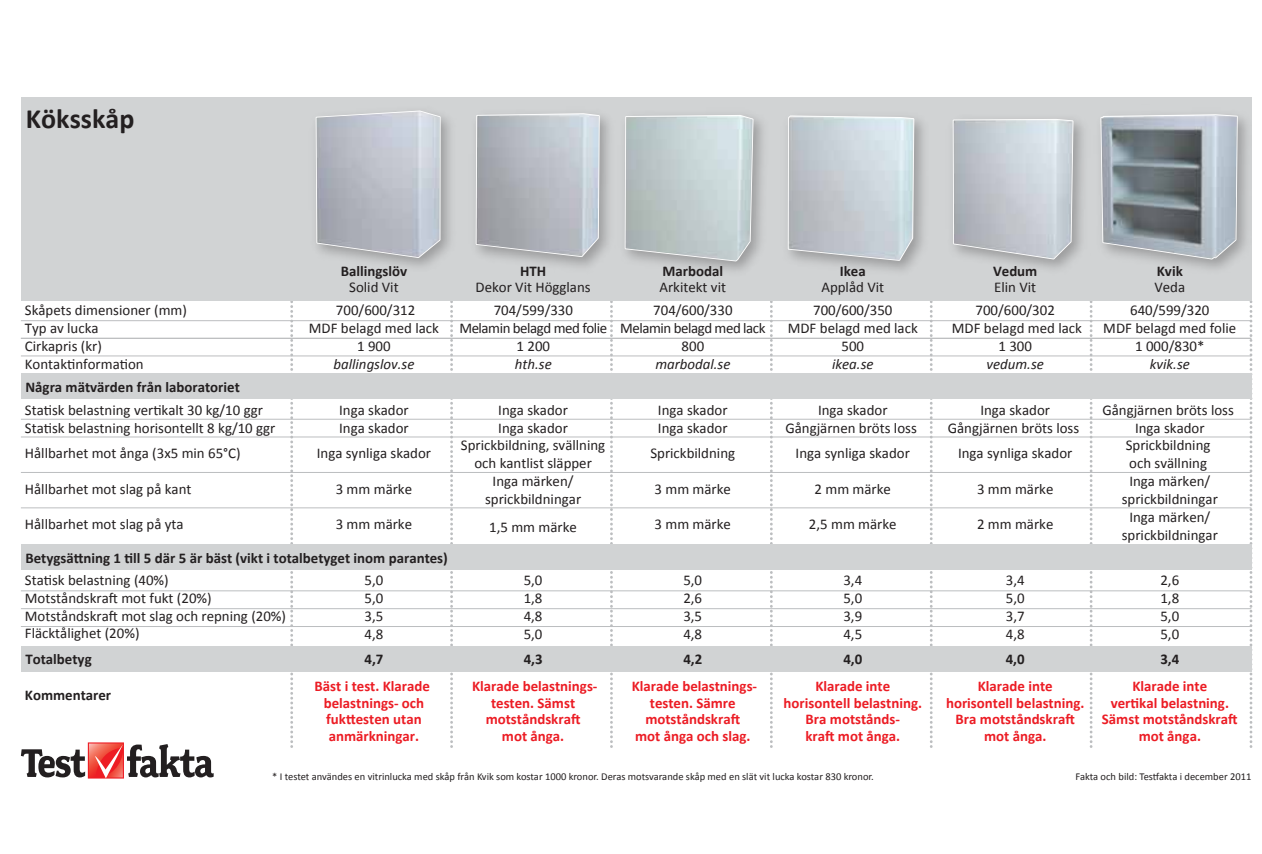
<style>
.page{position:relative;width:1262px;height:854px;background:#fff}
.page>*{position:absolute;margin:0;border:0;box-sizing:border-box;transform-origin:0 0}
.t1{font:700 28px "Calibri";color:#231f20}
.t2{font:14.88px/17.8px "Calibri";color:#231f20;text-align:center}
.t3{font:700 14.88px/16.6px "Calibri";color:#ec1c24;text-align:center}
.t4{font:700 14.88px "Calibri";color:#231f20}
.t5{font:14.88px/17.8px "Calibri";letter-spacing:-.03em;color:#231f20;text-align:center}
.t6{font:italic 14.88px "Calibri";color:#231f20}
.t7{font:10.5px "Calibri";color:#231f20}
</style>
<div class="page">
<svg style="left:930px;top:301px;width:2px;height:445px"></svg>
<svg style="left:290px;top:301px;width:3px;height:445px"></svg>
<svg style="left:450px;top:301px;width:3px;height:445px"></svg>
<svg style="left:610px;top:301px;width:3px;height:445px"></svg>
<svg style="left:1090px;top:301px;width:2px;height:445px"></svg>
<svg style="left:770px;top:301px;width:3px;height:445px"></svg>
<svg style="left:1249px;top:301px;width:3px;height:445px"></svg>
<div style="left:21px;top:97px;width:1230px;height:204px;background:#d1d3d4"></div>
<svg style="left:315px;top:110px;width:126px;height:149px"></svg>
<svg style="left:475px;top:112px;width:126px;height:146px"></svg>
<svg style="left:624px;top:114px;width:130px;height:148px"></svg>
<svg style="left:786px;top:115px;width:129px;height:147px"></svg>
<svg style="left:952px;top:118px;width:122px;height:142px"></svg>
<svg style="left:1099px;top:113px;width:139px;height:147px"></svg>
<svg style="left:21px;top:742px;width:193px;height:36px"></svg>
<hr style="left:21px;top:320px;width:1230px;height:1px;background:#bcbec0">
<hr style="left:21px;top:356px;width:1230px;height:1px;background:#bcbec0">
<hr style="left:21px;top:338px;width:1230px;height:1px;background:#bcbec0">
<hr style="left:21px;top:419px;width:1230px;height:1px;background:#bcbec0">
<hr style="left:21px;top:437px;width:1230px;height:1px;background:#bcbec0">
<hr style="left:21px;top:472px;width:1230px;height:1px;background:#bcbec0">
<hr style="left:21px;top:507px;width:1230px;height:1px;background:#bcbec0">
<hr style="left:21px;top:590px;width:1230px;height:1px;background:#bcbec0">
<hr style="left:21px;top:608px;width:1230px;height:1px;background:#bcbec0">
<hr style="left:21px;top:626px;width:1230px;height:1px;background:#bcbec0">
<div style="left:21px;top:373px;width:1230px;height:26px;background:#d1d3d4"></div>
<div style="left:21px;top:545px;width:1230px;height:25px;background:#d1d3d4"></div>
<div style="left:21px;top:646px;width:1230px;height:25px;background:#d1d3d4"></div>
<img style="left:316px;top:111px;width:124px;height:146px">
<img style="left:476px;top:114px;width:123px;height:142px">
<img style="left:625px;top:116px;width:128px;height:145px">
<img style="left:789px;top:116px;width:124px;height:144px">
<img style="left:953px;top:120px;width:119px;height:139px">
<img style="left:1101px;top:115px;width:136px;height:144px">
<h1 class="t1" style="left:26px;top:100px;width:110px">Köksskåp</h1>
<p class="t4" style="left:341px;top:261px;width:68px">Ballingslöv</p>
<p class="t2" style="left:349px;top:278px;width:51px">Solid Vit</p>
<p class="t4" style="left:520px;top:261px;width:28px">HTH</p>
<p class="t2" style="left:475px;top:278px;width:117px">Dekor Vit Högglans</p>
<p class="t2" style="left:309px;top:301px;width:132px">700/600/312<br>MDF belagd med lack<br>1 900</p>
<p class="t6" style="left:333px;top:354px;width:82px">ballingslov.se</p>
<p class="t5" style="left:459px;top:301px;width:149px">704/599/330<br>Melamin belagd med folie<br>1 200</p>
<p class="t6" style="left:515px;top:354px;width:38px">hth.se</p>
<p class="t2" style="left:461px;top:401px;width:146px">Inga skador<br>Inga skador<br>Sprickbildning, svällning och kantlist släpper<br>Inga märken/ sprickbildningar</p>
<p class="t2" style="left:25px;top:301px;width:164px;text-align:left">Skåpets dimensioner (mm)<br>Typ av lucka<br>Cirkapris (kr)<br>Kontaktinformation</p>
<p class="t4" style="left:25px;top:377px;width:216px">Några mätvärden från laboratoriet</p>
<p class="t2" style="left:25px;top:401px;width:252px;text-align:left">Statisk belastning vertikalt 30 kg/10 ggr<br>Statisk belastning horisontellt 8 kg/10 ggr</p>
<p class="t2" style="left:339px;top:401px;width:71px;text-align:left">Inga skador<br>Inga skador</p>
<p class="t2" style="left:25px;top:444px;width:217px">Hållbarhet mot ånga (3x5 min 65°C)</p>
<p class="t2" style="left:25px;top:480px;width:168px">Hållbarhet mot slag på kant</p>
<p class="t2" style="left:25px;top:515px;width:160px">Hållbarhet mot slag på yta</p>
<p class="t2" style="left:489px;top:518px;width:89px">1,5 mm märke</p>
<p class="t2" style="left:317px;top:444px;width:116px">Inga synliga skador</p>
<p class="t2" style="left:336px;top:480px;width:78px">3 mm märke</p>
<p class="t2" style="left:336px;top:515px;width:78px">3 mm märke</p>
<p class="t4" style="left:25px;top:548px;width:424px">Betygsättning 1 till 5 där 5 är bäst (vikt i totalbetyget inom parantes)</p>
<p class="t2" style="left:25px;top:571px;width:263px;text-align:left">Statisk belastning (40%)<br>Motståndskraft mot fukt (20%)<br>Motståndskraft mot slag och repning (20%)<br>Fläcktålighet (20%)</p>
<p class="t4" style="left:25px;top:649px;width:68px">Totalbetyg</p>
<p class="t4" style="left:25px;top:686px;width:88px">Kommentarer</p>
<p class="t2" style="left:364px;top:571px;width:20px;text-align:justify">5,0<br>5,0<br>3,5<br>4,8</p>
<p class="t4" style="left:364px;top:649px;width:20px">4,7</p>
<p class="t3" style="left:314px;top:678px;width:117px">Bäst i test. Klarade belastnings- och fukttesten utan anmärkningar.</p>
<p class="t2" style="left:524px;top:571px;width:20px;text-align:justify">5,0<br>1,8<br>4,8<br>5,0</p>
<p class="t4" style="left:524px;top:649px;width:20px">4,3</p>
<p class="t3" style="left:472px;top:678px;width:127px">Klarade belastnings&shy;testen. Sämst motståndskraft<br>mot ånga.</p>
<p class="t4" style="left:662px;top:261px;width:62px">Marbodal</p>
<p class="t2" style="left:659px;top:278px;width:68px">Arkitekt vit</p>
<p class="t5" style="left:620px;top:301px;width:147px">704/600/330<br>Melamin belagd med lack<br>800</p>
<p class="t6" style="left:655px;top:354px;width:77px">marbodal.se</p>
<p class="t2" style="left:658px;top:401px;width:71px;text-align:left">Inga skador<br>Inga skador</p>
<p class="t2" style="left:650px;top:444px;width:86px">Sprickbildning</p>
<p class="t2" style="left:654px;top:480px;width:78px">3 mm märke</p>
<p class="t2" style="left:654px;top:515px;width:78px">3 mm märke</p>
<p class="t2" style="left:683px;top:571px;width:20px;text-align:justify">5,0<br>2,6<br>3,5<br>4,8</p>
<p class="t4" style="left:683px;top:649px;width:20px">4,2</p>
<p class="t3" style="left:632px;top:678px;width:127px">Klarade belastnings&shy;testen. Sämre motståndskraft<br>mot ånga och slag.</p>
<p class="t4" style="left:840px;top:261px;width:27px">Ikea</p>
<p class="t2" style="left:821px;top:278px;width:64px">Applåd Vit</p>
<p class="t2" style="left:788px;top:301px;width:132px">700/600/350<br>MDF belagd med lack<br>500</p>
<p class="t6" style="left:832px;top:354px;width:43px">ikea.se</p>
<p class="t2" style="left:785px;top:401px;width:133px">Inga skador<br>Gångjärnen bröts loss</p>
<p class="t2" style="left:795px;top:444px;width:116px">Inga synliga skador</p>
<p class="t2" style="left:814px;top:480px;width:78px">2 mm märke</p>
<p class="t2" style="left:809px;top:515px;width:89px">2,5 mm märke</p>
<p class="t2" style="left:843px;top:571px;width:20px;text-align:justify">3,4<br>5,0<br>3,9<br>4,5</p>
<p class="t4" style="left:843px;top:649px;width:20px">4,0</p>
<p class="t3" style="left:783px;top:678px;width:140px">Klarade inte horisontell belastning.<br>Bra motstånds-<br>kraft mot ånga.</p>
<p class="t4" style="left:993px;top:261px;width:46px">Vedum</p>
<p class="t2" style="left:994px;top:278px;width:44px">Elin Vit</p>
<p class="t2" style="left:952px;top:301px;width:132px">700/600/302<br>MDF belagd med lack<br>1 300</p>
<p class="t6" style="left:986px;top:354px;width:59px">vedum.se</p>
<p class="t2" style="left:948px;top:401px;width:133px">Inga skador<br>Gångjärnen bröts loss</p>
<p class="t2" style="left:958px;top:444px;width:116px">Inga synliga skador</p>
<p class="t2" style="left:977px;top:480px;width:78px">3 mm märke</p>
<p class="t2" style="left:977px;top:515px;width:78px">2 mm märke</p>
<p class="t2" style="left:1006px;top:571px;width:20px;text-align:justify">3,4<br>5,0<br>3,7<br>4,8</p>
<p class="t4" style="left:1006px;top:649px;width:20px">4,0</p>
<p class="t3" style="left:946px;top:678px;width:140px">Klarade inte horisontell belastning.<br>Bra motståndskraft mot ånga.</p>
<p class="t4" style="left:1157px;top:261px;width:27px">Kvik</p>
<p class="t2" style="left:1154px;top:278px;width:32px">Veda</p>
<p class="t2" style="left:1103px;top:301px;width:135px">640/599/320<br>MDF belagd med folie<br>1 000/830*</p>
<p class="t6" style="left:1150px;top:354px;width:42px">kvik.se</p>
<p class="t2" style="left:1102px;top:401px;width:133px">Gångjärnen bröts loss<br>Inga skador<br>Sprickbildning<br>och svällning<br>Inga märken/ sprickbildningar<br>Inga märken/ sprickbildningar</p>
<p class="t2" style="left:1160px;top:571px;width:20px;text-align:justify">2,6<br>1,8<br>5,0<br>5,0</p>
<p class="t4" style="left:1160px;top:649px;width:20px">3,4</p>
<p class="t3" style="left:1102px;top:678px;width:137px">Klarade inte<br>vertikal belastning.<br>Sämst motståndskraft mot ånga.</p>
<p class="t7" style="left:272px;top:769px;width:603px">* I testet användes en vitrinlucka med skåp från Kvik som kostar 1000 kronor. Deras motsvarande skåp med en slät vit lucka kostar 830 kronor.</p>
<p class="t7" style="left:1075px;top:769px;width:177px">Fakta och bild: Testfakta i december 2011</p>
</div>
